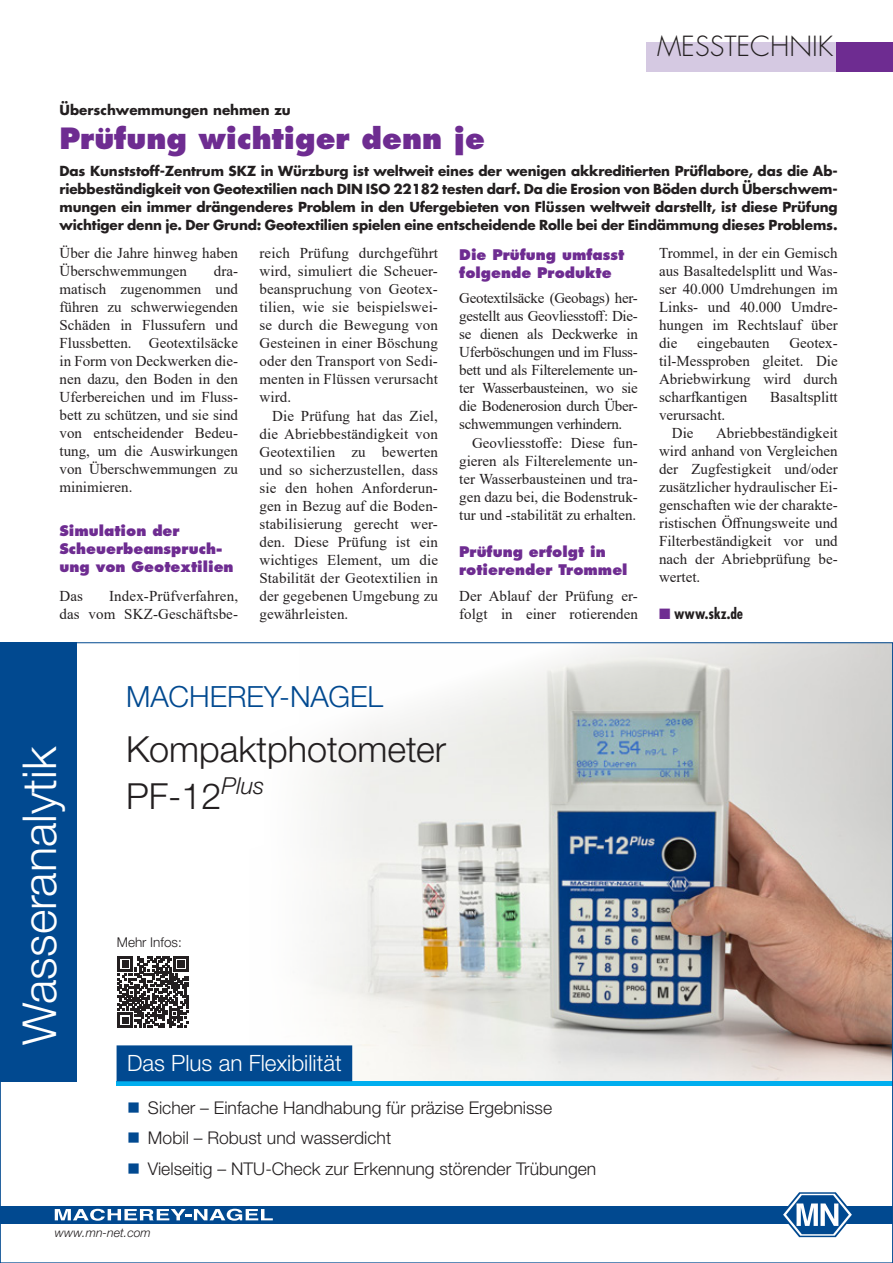
<style>
.page{position:relative;width:893px;height:1263px;background:#fff}
.page>*{position:absolute;margin:0;border:0;box-sizing:border-box;transform-origin:0 0}
.t1{font:300 46.8px "Helvetica Neue LTW1 G";color:#fff}
.t2{font:300 36px/46.8px "Helvetica Neue LTW1 G";color:#231f20}
.t3{font:300 29.25px "Helvetica Neue LTW1 G";color:#014990}
.Titel_klein{font:800 28.5px "Futura";color:#6e2c91}
.Kopfleiste{font:300 27px "Futura LT";color:#231f20}
.t4{font:300 22.5px "Helvetica Neue LTW1 G";color:#fff}
.t5{font:300 17.55px "Helvetica Neue LTW1 G";color:#231f20}
.Fließtext_Erster_Abs{font:15px/18px "Times New Roman";color:#231f20;text-align:justify}
.Fließtext{font:15px/18px "Times New Roman";color:#231f20;text-align:justify}
.www{font:700 condensed 15px "Futura";color:#231f20}
.Zwischentitel_neu{font:800 14.25px/18px "Futura";color:#6e2c91}
.Vorspann_klein{font:700 13.5px/18px "Futura";letter-spacing:-.01em;color:#231f20;text-align:justify}
.Übertitel_klein_neu{font:700 13.5px "Futura";color:#231f20}
.t6{font:300 13.5px "Helvetica Neue LTW1 G";color:#231f20}
.t7{font:italic 300 12.3px "Helvetica Neue LTW1 G";color:#231f20}
.s1{color:#6e2c91}
.s2{color:#014990}
</style>
<div class="page">
<div style="left:646px;top:42px;width:227px;height:29px;background:#d5c9e2"></div>
<div style="left:837px;top:42px;width:56px;height:29px;background:#6e2c91"></div>
<img style="left:312px;top:644px;width:579px;height:437px">
<div style="left:0;top:642px;width:77px;height:439px;background:#014990"></div>
<div style="left:117px;top:1081px;width:776px;height:5px;background:#00aeef"></div>
<div style="left:1px;top:1206px;width:421px;height:17px;background:#014990"></div>
<svg style="left:55px;top:1209px;width:218px;height:12px"></svg>
<div style="left:534px;top:1206px;width:359px;height:17px;background:#014990"></div>
<svg style="left:781px;top:1192px;width:73px;height:45px"></svg>
<div style="left:402px;top:1206px;width:210px;height:17px;background:#014990"></div>
<div style="left:117px;top:1045px;width:235px;height:36px;background:#014990"></div>
<svg style="left:118px;top:956px;width:71px;height:71px"></svg>
<p class="Kopfleiste" style="left:657px;top:30px;width:178px">MESSTECHNIK</p>
<p class="Übertitel_klein_neu" style="left:60px;top:101px;width:233px">Überschwemmungen nehmen zu</p>
<p class="Titel_klein" style="left:60px;top:120px;width:427px">Prüfung wichtiger denn je</p>
<p class="Vorspann_klein" style="left:60px;top:161px;width:780px">Das Kunststoff-Zentrum SKZ in Würzburg ist weltweit eines der wenigen akkreditierten Prüflabore, das die Ab&shy;riebbeständigkeit von Geotextilien nach DIN ISO 22182 testen darf. Da die Erosion von Böden durch Überschwem&shy;mungen ein immer drängenderes Problem in den Ufergebieten von Flüssen weltweit darstellt, ist diese Prüfung wichtiger denn je. Der Grund: Geotextilien spielen eine entscheidende Rolle bei der Eindämmung dieses Problems.</p>
<p class="Fließtext_Erster_Abs" style="left:60px;top:244px;width:180px">Über die Jahre hinweg haben<br>Überschwemmungen</p>
<p class="Fließtext_Erster_Abs" style="left:60px;top:262px;width:180px;text-indent:154px">dra&shy;matisch zugenommen und führen zu schwerwiegenden Schäden in Flussufern und Flussbetten. Geotextilsäcke in Form von Deckwerken die&shy;nen dazu, den Boden in den Uferbereichen und im Fluss&shy;bett zu schützen, und sie sind von entscheidender Bedeu&shy;tung, um die Auswirkungen von Überschwemmungen zu minimieren.</p>
<p class="Zwischentitel_neu" style="left:60px;top:522px;width:176px">Simulation der<br>Scheuerbeanspruch&shy;ung von Geotextilien</p>
<p class="Fließtext_Erster_Abs" style="left:60px;top:586px;width:25px">Das</p>
<p class="Fließtext_Erster_Abs" style="left:60px;top:586px;width:180px;text-align:right">Index-Prüfverfahren,<br>das vom SKZ-Geschäftsbe-</p>
<p class="Fließtext_Erster_Abs" style="left:259px;top:244px;width:180px">reich Prüfung durchgeführt wird, simuliert die Scheuer&shy;beanspruchung von Geotex&shy;tilien, wie sie beispielswei&shy;se durch die Bewegung von Gesteinen in einer Böschung oder den Transport von Sedi&shy;menten in Flüssen verursacht wird.</p>
<p class="Fließtext" style="left:259px;top:406px;width:180px;text-indent:13px">Die Prüfung hat das Ziel, die Abriebbeständigkeit von Geotextilien zu bewerten und so sicherzustellen, dass sie den hohen Anforderun&shy;gen in Bezug auf die Boden&shy;stabilisierung gerecht wer&shy;den. Diese Prüfung ist ein wichtiges Element, um die Stabilität der Geotextilien in der gegebenen Umgebung zu gewährleisten.</p>
<p class="Zwischentitel_neu" style="left:459px;top:245px;width:166px">Die Prüfung umfasst folgende Produkte</p>
<p class="Fließtext_Erster_Abs" style="left:459px;top:288px;width:180px">Geotextilsäcke (Geobags) her&shy;gestellt aus Geovliesstoff: Die&shy;se dienen als Deckwerke in Uferböschungen und im Fluss&shy;bett und als Filterelemente un&shy;ter Wasserbausteinen, wo sie die Bodenerosion durch Über&shy;schwemmungen verhindern.</p>
<p class="Fließtext" style="left:459px;top:433px;width:180px;text-indent:13px">Geovliesstoffe: Diese fun&shy;gieren als Filterelemente un&shy;ter Wasserbausteinen und tra&shy;gen dazu bei, die Bodenstruk&shy;tur und -stabilität zu erhalten.</p>
<p class="Zwischentitel_neu" style="left:459px;top:543px;width:170px">Prüfung erfolgt in rotierender Trommel</p>
<p class="Fließtext_Erster_Abs" style="left:459px;top:586px;width:180px">Der Ablauf der Prüfung er&shy;folgt in einer rotierenden</p>
<p class="Fließtext_Erster_Abs" style="left:659px;top:244px;width:180px">Trommel, in der ein Gemisch aus Basaltedelsplitt und Was&shy;ser 40.000 Umdrehungen im Links- und 40.000 Umdre&shy;hungen im Rechtslauf über die</p>
<p class="Fließtext_Erster_Abs" style="left:697px;top:334px;width:74px">eingebauten</p>
<p class="Fließtext_Erster_Abs" style="left:659px;top:334px;width:180px;text-indent:130px">Geotex&shy;til-Messproben gleitet. Die Abriebwirkung wird durch scharfkantigen</p>
<p class="Fließtext_Erster_Abs" style="left:770px;top:388px;width:69px">Basaltsplitt</p>
<p class="Fließtext_Erster_Abs" style="left:659px;top:406px;width:68px">verursacht.</p>
<p class="Fließtext" style="left:672px;top:424px;width:23px">Die</p>
<p class="Fließtext" style="left:659px;top:424px;width:180px;text-indent:57px">Abriebbeständigkeit wird anhand von Vergleichen der Zugfestigkeit und/oder zusätzlicher hydraulischer Ei&shy;genschaften wie der charakte&shy;ristischen Öffnungsweite und Filterbeständigkeit vor und nach der Abriebprüfung be&shy;wertet.</p>
<p class="www" style="left:659px;top:604px;width:86px"><span class="s1">■</span> www.skz.de</p>
<h1 class="t1" style="left:11px;top:1045px;width:301px;rotate:-90deg">Wasseranalytik</h1>
<h3 class="t3" style="left:126px;top:679px;width:258px">MACHEREY-NAGEL</h3>
<h2 class="t2" style="left:126px;top:725px;width:321px">Kompaktphotometer<br>PF-12<sup>Plus</sup></h2>
<p class="t6" style="left:117px;top:934px;width:67px">Mehr Infos:</p>
<h3 class="t4" style="left:127px;top:1049px;width:216px">Das Plus an Flexibilität</h3>
<p class="t5" style="left:127px;top:1097px;width:427px"><span class="s2">■</span> Sicher – Einfache Handhabung für präzise Ergebnisse</p>
<p class="t5" style="left:127px;top:1127px;width:266px"><span class="s2">■</span> Mobil – Robust und wasserdicht</p>
<p class="t5" style="left:127px;top:1157px;width:471px"><span class="s2">■</span> Vielseitig – NTU-Check zur Erkennung störender Trübungen</p>
<p class="t7" style="left:55px;top:1225px;width:98px">www.mn-net.com</p>
</div>
